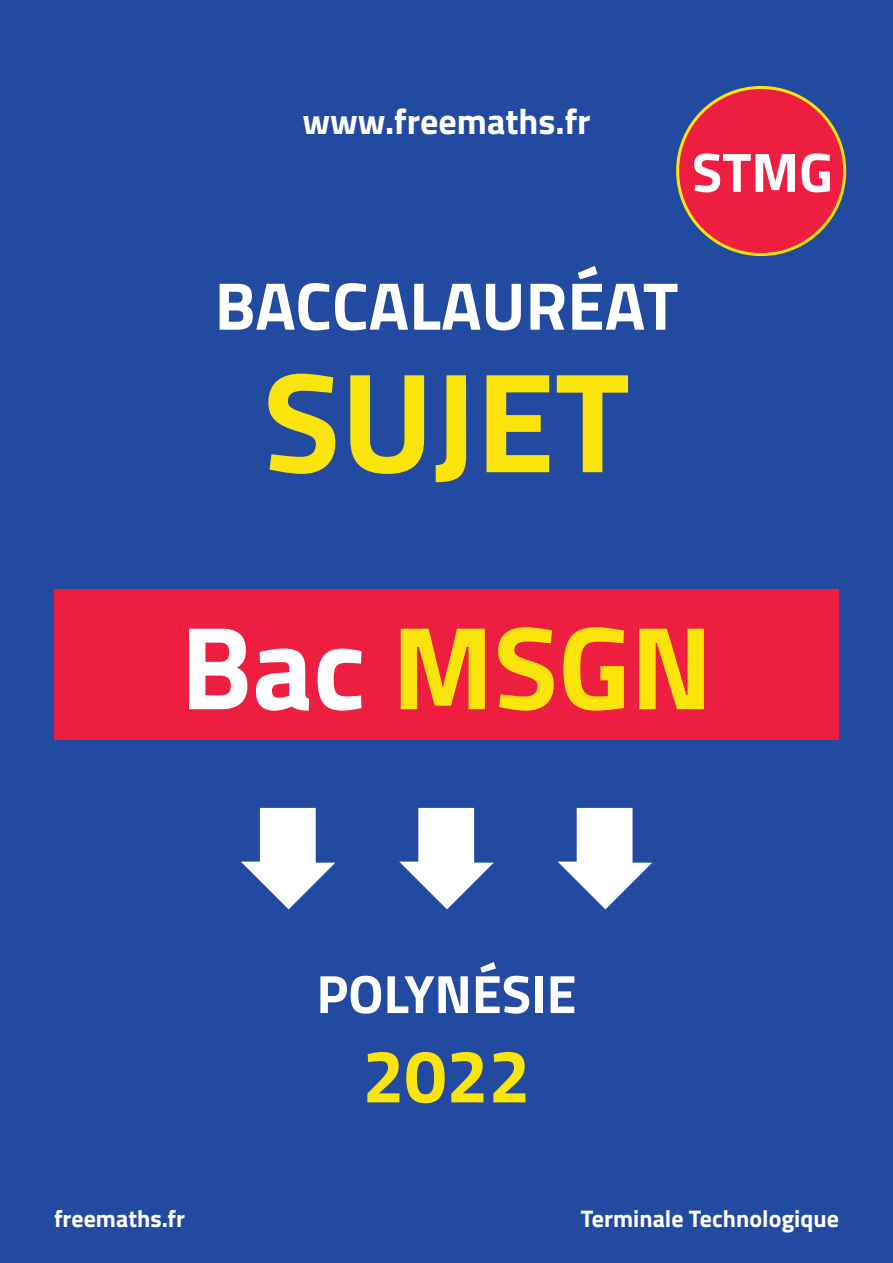
<style>
.page{position:relative;width:893px;height:1263px;background:#214aa0}
.page>*{position:absolute;margin:0;border:0;box-sizing:border-box;transform-origin:0 0}
.t1{font:700 142.5px "Titillium";color:#fbe30c}
.t2{font:700 118.5px "Titillium";color:#fbe30c}
.t3{font:700 75px "Titillium";color:#fbe30c}
.t4{font:700 67.5px "Titillium";color:#fff}
.t5{font:700 55.5px "Titillium";color:#fff}
.t6{font:700 54px "Titillium";color:#fff}
.t7{font:700 36px "Titillium";color:#fff}
.t8{font:700 24px "Titillium";color:#fff}
.s1{color:#fff}
</style>
<div class="page">
<svg style="left:241px;top:808px;width:94px;height:101px"></svg>
<svg style="left:399px;top:808px;width:95px;height:101px"></svg>
<svg style="left:558px;top:808px;width:94px;height:101px"></svg>
<div style="left:54px;top:589px;width:785px;height:151px;background:#ed1e40"></div>
<div style="left:678px;top:87px;width:167px;height:168px;background:#ed1e40;border-radius:50%"></div>
<h3 class="t7" style="left:302px;top:94px;width:290px">www.freemaths.fr</h3>
<h3 class="t5" style="left:692px;top:130px;width:142px">STMG</h3>
<h3 class="t4" style="left:215px;top:254px;width:465px">BACCALAURÉAT</h3>
<h1 class="t1" style="left:263px;top:313px;width:368px">SUJET</h1>
<h2 class="t2" style="left:180px;top:577px;width:534px"><span class="s1">Bac</span> MSGN</h2>
<p class="t6" style="left:316px;top:953px;width:262px">POLYNÉSIE</p>
<h3 class="t3" style="left:362px;top:1019px;width:169px">2022</h3>
<p class="t8" style="left:54px;top:1200px;width:133px">freemaths.fr</p>
<p class="t8" style="left:581px;top:1200px;width:260px">Terminale Technologique</p>
</div>
